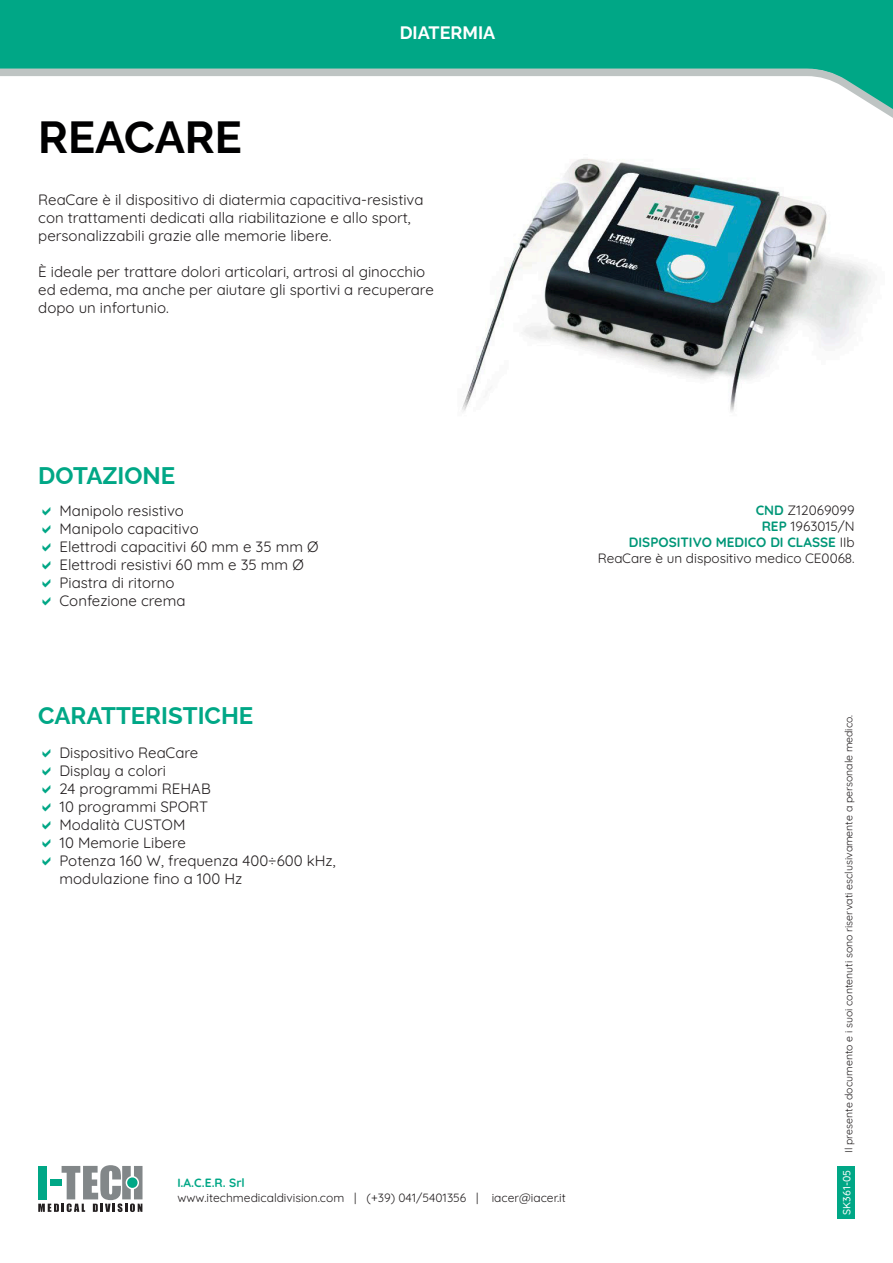
<style>
.page{position:relative;width:893px;height:1263px;background:#fff}
.page>*{position:absolute;margin:0;border:0;box-sizing:border-box;transform-origin:0 0}
.t1{font:700 45px "Raleway";color:#000001}
.t2{font:700 24px "Raleway";color:#00a786}
.t3{font:700 18px "Raleway";color:#fff}
.t4{font:15px/18px "Quicksand";color:#231f20}
.t5{font:13.5px "Quicksand";color:#231f20}
.t6{font:700 13.5px "Quicksand";color:#009778}
.t7{font:12px "Quicksand";color:#231f20}
.t8{font:700 12px "Quicksand";color:#00a786}
.t9{font:10.5px "Quicksand";color:#231f20}
.t10{font:500 10.5px "Quicksand";color:#fff}
.s1{font-weight:700;color:#009778}
.s2{font-weight:400;color:#231f20}
</style>
<div class="page">
<img style="left:462px;top:159px;width:410px;height:253px">
<div style="left:0;top:0;width:893px;height:65px;background:#00a786"></div>
<svg style="left:0;top:65px;width:893px;height:53px"></svg>
<svg style="left:38px;top:1165px;width:105px;height:47px"></svg>
<div style="left:837px;top:1166px;width:18px;height:53px;background:#00a786"></div>
<p class="t1" style="left:38px;top:101px;width:205px">REACARE</p>
<p class="t3" style="left:400px;top:18px;width:97px">DIATERMIA</p>
<p class="t4" style="left:38px;top:189px;width:387px">ReaCare è il dispositivo di diatermia capacitiva-resistiva con trattamenti dedicati alla riabilitazione e allo sport, personalizzabili grazie alle memorie libere.</p>
<p class="t4" style="left:38px;top:261px;width:397px">È ideale per trattare dolori articolari, artrosi al ginocchio ed edema, ma anche per aiutare gli sportivi a recuperare dopo un infortunio.</p>
<p class="t2" style="left:38px;top:456px;width:139px">DOTAZIONE</p>
<p class="t4" style="left:60px;top:501px;width:126px">Manipolo resistivo</p>
<p class="t4" style="left:60px;top:519px;width:141px">Manipolo capacitivo</p>
<p class="t4" style="left:60px;top:537px;width:260px">Elettrodi capacitivi 60 mm e 35 mm Ø</p>
<p class="t4" style="left:60px;top:555px;width:245px">Elettrodi resistivi 60 mm e 35 mm Ø</p>
<p class="t4" style="left:60px;top:573px;width:117px">Piastra di ritorno</p>
<p class="t4" style="left:60px;top:591px;width:127px">Confezione crema</p>
<p class="t5" style="left:756px;top:500px;width:100px"><span class="s1">CND</span> Z12069099</p>
<p class="t5" style="left:762px;top:516px;width:95px"><span class="s1">REP</span> 1963015/N</p>
<p class="t6" style="left:629px;top:532px;width:227px">DISPOSITIVO MEDICO DI CLASSE <span class="s2">IIb</span></p>
<p class="t5" style="left:598px;top:548px;width:258px">ReaCare è un dispositivo medico CE0068.</p>
<p class="t2" style="left:38px;top:696px;width:217px">CARATTERISTICHE</p>
<p class="t4" style="left:60px;top:742px;width:140px">Dispositivo ReaCare</p>
<p class="t4" style="left:60px;top:760px;width:108px">Display a colori</p>
<p class="t4" style="left:60px;top:778px;width:153px">24 programmi REHAB</p>
<p class="t4" style="left:60px;top:796px;width:150px">10 programmi SPORT</p>
<p class="t4" style="left:60px;top:814px;width:127px">Modalità CUSTOM</p>
<p class="t4" style="left:60px;top:832px;width:128px">10 Memorie Libere</p>
<p class="t4" style="left:60px;top:850px;width:278px">Potenza 160 W, frequenza 400÷600 kHz, modulazione fino a 100 Hz</p>
<p class="t8" style="left:177px;top:1174px;width:69px">I.A.C.E.R. Srl</p>
<p class="t7" style="left:177px;top:1188px;width:390px">www.itechmedicaldivision.com | (+39) 041/5401356 | iacer@iacer.it</p>
<p class="t9" style="left:840px;top:1153px;width:439px;rotate:-90deg">Il presente documento e i suoi contenuti sono riservati esclusivamente a personale medico.</p>
<p class="t10" style="left:838px;top:1214px;width:46px;rotate:-90deg">SK361-05</p>
</div>
